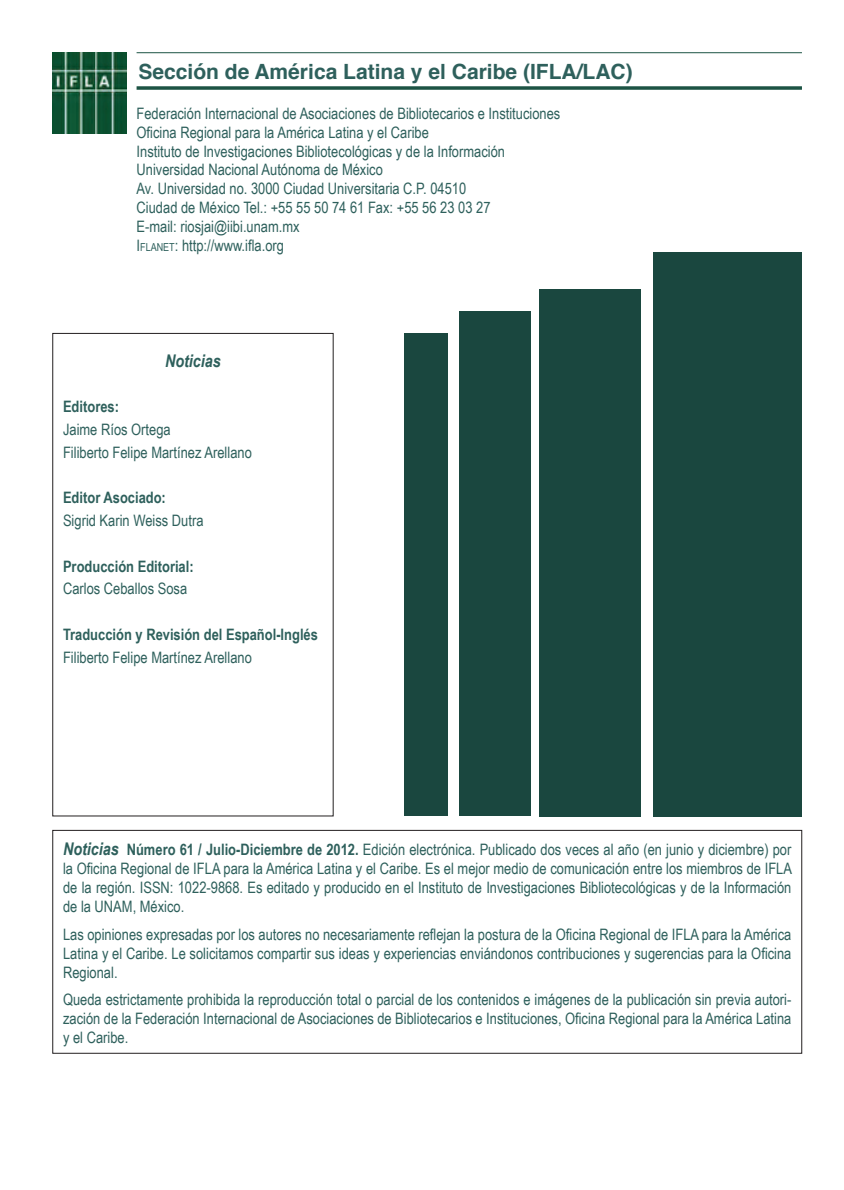
<style>
.page{position:relative;width:844px;height:1190px;background:#fff}
.page>*{position:absolute;margin:0;border:0;box-sizing:border-box;transform-origin:0 0}
.t1{font:700 21px "Helvetica";color:#2e605c}
.t2{font:italic 700 17.5px "Arial Narrow";color:#2e605c}
.t3{font:15.75px/18.9px "Arial Narrow";color:#2e605c;text-align:justify}
.t4{font:700 15.75px "Arial Narrow";color:#2e605c}
.s1{font-size:11.03px}
.s2{font-weight:700;font-style:italic;font-size:17.5px}
.s3{font-weight:700}
</style>
<div class="page">
<hr style="left:136px;top:52px;width:666px;height:1px;background:#1c5344">
<svg style="left:136px;top:86px;width:666px;height:4px;background:#37685a"></svg>
<img style="left:52px;top:52px;width:75px;height:81px">
<div style="left:52px;top:333px;width:281px;height:483px;border:1px solid #231f20"></div>
<div style="left:52px;top:830px;width:750px;height:224px;border:1px solid #231f20"></div>
<div style="left:653px;top:252px;width:149px;height:564px;background:#1a473f"></div>
<div style="left:539px;top:289px;width:102px;height:527px;background:#1a473f"></div>
<div style="left:459px;top:311px;width:71px;height:505px;background:#1a473f"></div>
<div style="left:404px;top:333px;width:44px;height:483px;background:#1a473f"></div>
<h1 class="t1" style="left:138px;top:55px;width:496px">Sección de América Latina y el Caribe (IFLA/LAC)</h1>
<p class="t3" style="left:136px;top:104px;width:425px;text-align:left">Federación Internacional de Asociaciones de Bibliotecarios e Instituciones Oficina Regional para la América Latina y el Caribe<br>Instituto de Investigaciones Bibliotecológicas y de la Información Universidad Nacional Autónoma de México<br>Av. Universidad no. 3000 Ciudad Universitaria C.P. 04510<br>Ciudad de México Tel.: +55 55 50 74 61 Fax: +55 56 23 03 27<br>E-mail: riosjai@iibi.unam.mx<br>I<span class="s1">FLANET</span>: http://www.ifla.org</p>
<p class="t2" style="left:165px;top:351px;width:57px">Noticias</p>
<p class="t4" style="left:63px;top:398px;width:57px">Editores:</p>
<p class="t3" style="left:63px;top:418px;width:190px;line-height:22.8px">Jaime Ríos Ortega<br>Filiberto Felipe Martínez Arellano</p>
<p class="t4" style="left:63px;top:489px;width:104px">Editor Asociado:</p>
<p class="t3" style="left:63px;top:511px;width:142px">Sigrid Karin Weiss Dutra</p>
<p class="t4" style="left:63px;top:557px;width:132px">Producción Editorial:</p>
<p class="t3" style="left:63px;top:579px;width:126px">Carlos Ceballos Sosa</p>
<p class="t4" style="left:63px;top:625px;width:256px">Traducción y Revisión del Español-Inglés</p>
<p class="t3" style="left:63px;top:648px;width:190px">Filiberto Felipe Martínez Arellano</p>
<p class="t3" style="left:63px;top:840px;width:730px"><span class="s2">Noticias</span> <span class="s3">Número 61 / Julio-Diciembre de 2012.</span> Edición electrónica. Publicado dos veces al año (en junio y diciembre) por la Oficina Regional de IFLA para la América Latina y el Caribe. Es el mejor medio de comunicación entre los miembros de IFLA de la región. ISSN: 1022-9868. Es editado y producido en el Instituto de Investigaciones Bibliotecológicas y de la Información de la UNAM, México.</p>
<p class="t3" style="left:63px;top:925px;width:730px">Las opiniones expresadas por los autores no necesariamente reflejan la postura de la Oficina Regional de IFLA para la América Latina y el Caribe. Le solicitamos compartir sus ideas y experiencias enviándonos contribuciones y sugerencias para la Oficina Regional.</p>
<p class="t3" style="left:63px;top:990px;width:729px">Queda estrictamente prohibida la reproducción total o parcial de los contenidos e imágenes de la publicación sin previa autori&shy;zación de la Federación Internacional de Asociaciones de Bibliotecarios e Instituciones, Oficina Regional para la América Latina y el Caribe.</p>
</div>
